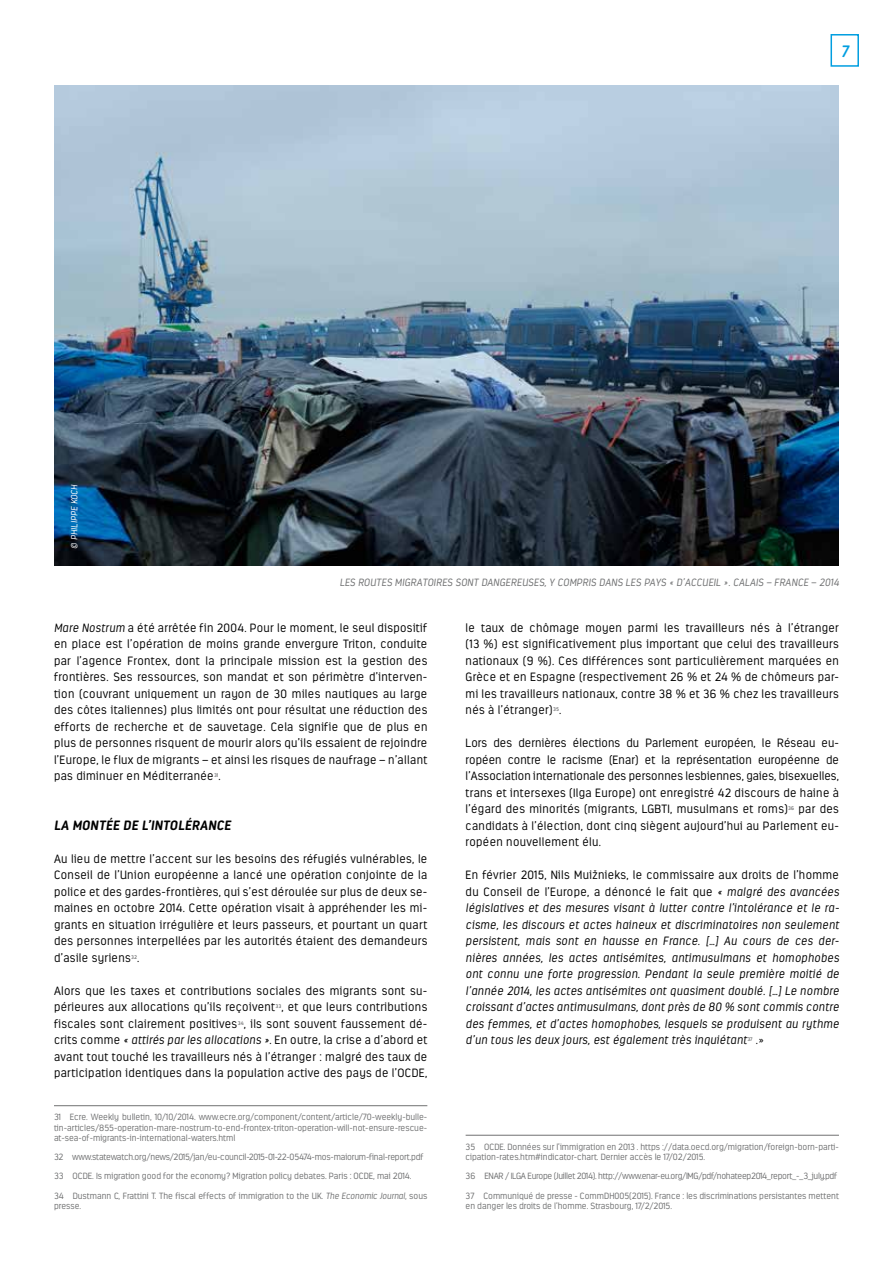
<style>
.page{position:relative;width:893px;height:1263px;background:#fff}
.page>*{position:absolute;margin:0;border:0;box-sizing:border-box;transform-origin:0 0}
.t1{font:italic 600 16.5px "Estandar Rounded";color:#009ee0}
.t2{font:italic 700 13.5px "Estandar Rounded";letter-spacing:.03em;color:#000}
.t3{font:300 12px/16.5px "Estandar Rounded";letter-spacing:.03em;color:#000;text-align:justify}
.t4{font:italic 300 12px/16.5px "Estandar Rounded";letter-spacing:.03em;color:#000;text-align:justify}
.t5{font:italic 300 10.5px "Estandar Rounded";letter-spacing:.03em;color:#707172}
.t6{font:300 9px/10.5px "Estandar Rounded";color:#707172}
.t7{font:italic 300 9px "Estandar Rounded";color:#fff}
.t8{font:600 5.25px "Estandar Rounded";letter-spacing:.03em;color:#707172}
.s1{font-style:italic}
.s2{font-style:normal}
</style>
<div class="page">
<div style="left:830px;top:34px;width:29px;height:33px;border:2px solid #009ee0"></div>
<img style="left:54px;top:85px;width:785px;height:481px">
<hr style="left:54px;top:1105px;width:373px;height:1px;background:#707172">
<hr style="left:466px;top:1135px;width:373px;height:1px;background:#707172">
<p class="t7" style="left:69px;top:549px;width:65px;rotate:-90deg">© Philippe Koch</p>
<h1 class="t1" style="left:841px;top:41px;width:9px">7</h1>
<p class="t5" style="left:340px;top:576px;width:352px">Les routes migratoires sont dangereuses, y compris dans les pa ys « d’accueil</p>
<p class="t5" style="left:724px;top:576px;width:21px">». Calai</p>
<p class="t5" style="left:758px;top:576px;width:34px">s – France</p>
<p class="t5" style="left:811px;top:576px;width:29px">– 2014</p>
<p class="t3" style="left:54px;top:619px;width:375px"><span class="s1">Mare Nostrum</span> a été arrêtée fin 2004. Pour le moment, le seul dispositif en place est l’opération de moins grande envergure Triton, conduite par l’agence Frontex, dont la principale mission est la gestion des frontières. Ses ressources, son mandat et son périmètre d’interven&shy;tion (couvrant uniquement un rayon de 30 miles nautiques au large des côtes italiennes) plus limités ont pour résultat une réduction des efforts de recherche et de sauvetage. Cela signifie que de plus en plus de personnes risquent de mourir alors qu’ils essaient de rejoindre l’Europe, le flux de migrants – et ainsi les risques de naufrage – n’allant pas diminuer en Méditerranée .</p>
<p class="t8" style="left:214px;top:772px;width:6px">31</p>
<p class="t2" style="left:54px;top:817px;width:178px">LA MONTÉE DE L’INTOLÉRANCE</p>
<p class="t3" style="left:54px;top:850px;width:375px">Au lieu de mettre l’accent sur les besoins des réfugiés vulnérables, le Conseil de l’Union européenne a lancé une opération conjointe de la police et des gardes-frontières, qui s’est déroulée sur plus de deux se&shy;maines en octobre 2014. Cette opération visait à appréhender les mi&shy;grants en situation irrégulière et leurs passeurs, et pourtant un quart des personnes interpellées par les autorités étaient des demandeurs d’asile syriens</p>
<p class="t8" style="left:131px;top:954px;width:7px">32</p>
<p class="t3" style="left:137px;top:949px;width:4px">.</p>
<p class="t3" style="left:54px;top:982px;width:375px">Alors que les taxes et contributions sociales des migrants sont su&shy;périeures aux allocations qu’ils reçoivent</p>
<p class="t8" style="left:275px;top:1003px;width:7px">33</p>
<p class="t3" style="left:281px;top:999px;width:147px">, et que leurs contributions</p>
<p class="t3" style="left:54px;top:1015px;width:375px;text-indent:190px">, ils sont souvent faussement dé&shy;crits comme <span class="s1">« attirés par les allocations »</span>. En outre, la crise a d’abord et avant tout touché les travailleurs nés à l’étranger : malgré des taux de participation identiques dans la population active des pays de l’OCDE,</p>
<p class="t6" style="left:54px;top:1112px;width:375px;text-align:justify">31 Ecre. Weekly bulletin, 10/10/2014. www.ecre.org/component/content/article/70-weekly-bulle&shy;tin-articles/855-operation-mare-nostrum-to-end-frontex-triton-operation-will-not-ensure-rescue&shy;at-sea-of-migrants-in-international-waters.html</p>
<p class="t6" style="left:54px;top:1148px;width:375px;line-height:19px">32 www.statewatch.org/news/2015/jan/eu-council-2015-01-22-05474-mos-maiorum-final-report.pdf<br>33 OCDE. Is migration good for the economy? Migration policy debates. Paris : OCDE, mai 2014.<br>34 Dustmann C, Frattini T. The fiscal effects of immigration to the UK. <span class="s1">The Economic Journal,</span> sous</p>
<p class="t6" style="left:54px;top:1200px;width:29px">presse.</p>
<p class="t3" style="left:54px;top:1015px;width:185px">fiscales sont clairement positives</p>
<p class="t8" style="left:238px;top:1020px;width:7px">34</p>
<p class="t3" style="left:466px;top:619px;width:375px">le taux de chômage moyen parmi les travailleurs nés à l’étranger (13 %) est significativement plus important que celui des travailleurs nationaux (9 %). Ces différences sont particulièrement marquées en Grèce et en Espagne (respectivement 26 % et 24 % de chômeurs par&shy;mi les travailleurs nationaux, contre 38 % et 36 % chez les travailleurs nés à l’étranger)</p>
<p class="t8" style="left:553px;top:706px;width:7px">35</p>
<p class="t3" style="left:559px;top:702px;width:4px">.</p>
<p class="t3" style="left:466px;top:735px;width:375px">Lors des dernières élections du Parlement européen, le Réseau eu&shy;ropéen contre le racisme (Enar) et la représentation européenne de l’Association internationale des personnes lesbiennes, gaies, bisexuelles, trans et intersexes (Ilga Europe) ont enregistré 42 discours de haine à l’égard des minorités (migrants, LGBTI, musulmans et roms)</p>
<p class="t3" style="left:466px;top:801px;width:375px;text-indent:333px">par des candidats à l’élection, dont cinq siègent aujourd’hui au Parlement eu&shy;ropéen nouvellement élu.</p>
<p class="t4" style="left:466px;top:867px;width:376px"><span class="s2">En février 2015, Nils Muižnieks, le commissaire aux droits de l’homme du Conseil de l’Europe, a dénoncé le fait que</span> « malgré des avancées législatives et des mesures visant à lutter contre l’intolérance et le ra&shy;cisme, les discours et actes haineux et discriminatoires non seulement persistent, mais sont en hausse en France. […] Au cours de ces der&shy;nières années, les actes antisémites, antimusulmans et homophobes ont connu une forte progression. Pendant la seule première moitié de l’année 2014, les actes antisémites ont quasiment doublé. […] Le nombre croissant d’actes antimusulmans, dont près de 80 % sont commis contre des femmes, et d’actes homophobes, lesquels se produisent au rythme d’un tous les deux jours, est également très inquiétant</p>
<p class="t8" style="left:788px;top:805px;width:8px">36</p>
<p class="t8" style="left:747px;top:1036px;width:7px">37</p>
<p class="t3" style="left:756px;top:1032px;width:10px">.»</p>
<p class="t6" style="left:466px;top:1141px;width:375px">35 OCDE. Données sur l’immigration en 2013 . https ://data.oecd.org/migration/foreign-born-parti&shy;cipation-rates.htm#indicator-chart. Dernier accès le 17/02/2015.</p>
<p class="t6" style="left:466px;top:1167px;width:375px;line-height:19px">36 ENAR / ILGA Europe (Juillet 2014). http://www.enar-eu.org/IMG/pdf/nohateep2014_report_-_3_july.pdf<br>37 Communiqué de presse - CommDH005(2015). France : les discriminations persistantes mettent</p>
<p class="t6" style="left:466px;top:1200px;width:208px">en danger les droits de l’homme. Strasbourg, 17/2/2015.</p>
</div>
